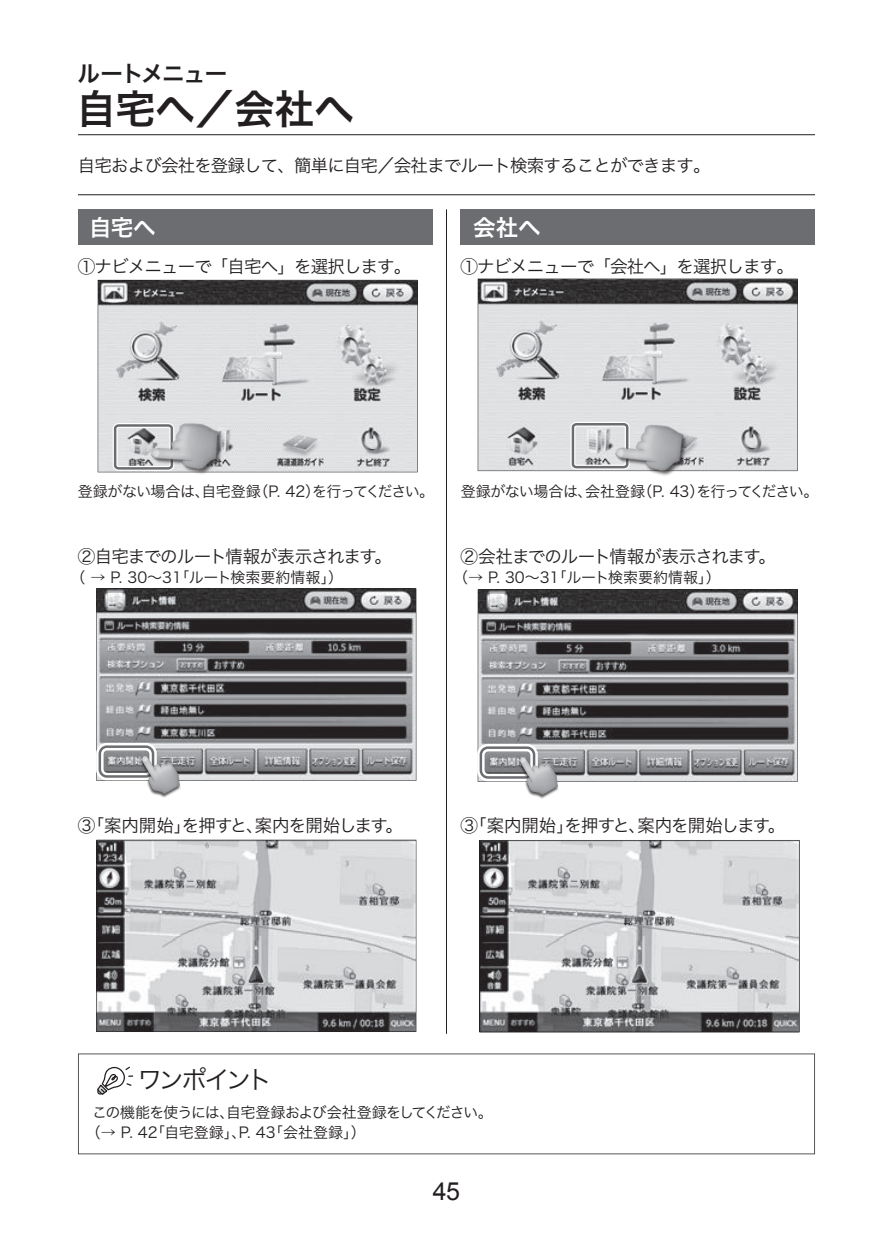
<style>
.page{position:relative;width:893px;height:1248px;background:#fff}
.page>*{position:absolute;margin:0;border:0;box-sizing:border-box;transform-origin:0 0}
.t1{font:40px "Hira Kaku Pro W6";letter-spacing:-.01em;color:#231f20}
.t2{font:25px "Hira Kaku Pro W3";letter-spacing:-.13em;color:#231f20}
.t3{font:25px "Arial";color:#231f20}
.t4{font:22.5px "Hira Kaku Pro W6";letter-spacing:-.065em;color:#231f20}
.t5{font:22.5px "Hira Kaku Pro W6";letter-spacing:-.01em;color:#fff}
.t6{font:17.5px "Hira Kaku Pro W3";letter-spacing:-.05em;color:#231f20}
.t7{font:15px/20px "Hira Kaku Pro W3";letter-spacing:-.025em;color:#231f20}
.t8{font:15px "Hira Kaku Pro W3";color:#231f20}
</style>
<div class="page">
<svg style="left:98px;top:280px;width:320px;height:192px;background:#c3c4c6"></svg>
<div style="left:113px;top:423px;width:61px;height:48px;border:5px solid #fff;border-radius:3px"></div>
<div style="left:114px;top:424px;width:59px;height:45px;border:2px solid #6c6d70;border-radius:3px"></div>
<img style="left:148px;top:405px;width:90px;height:69px">
<hr style="left:78px;top:194px;width:737px;height:1px;background:#231f20">
<svg style="left:478px;top:278px;width:320px;height:193px;background:#c3c4c6"></svg>
<div style="left:570px;top:422px;width:60px;height:47px;border:5px solid #fff;border-radius:3px"></div>
<div style="left:572px;top:423px;width:56px;height:45px;border:2px solid #6c6d70;border-radius:3px"></div>
<img style="left:613px;top:406px;width:89px;height:70px">
<div style="left:78px;top:209px;width:354px;height:36px;background:#6c6d70"></div>
<div style="left:461px;top:209px;width:354px;height:36px;background:#6c6d70"></div>
<svg style="left:78px;top:1053px;width:737px;height:101px"></svg>
<svg style="left:96px;top:1065px;width:37px;height:31px"></svg>
<hr style="left:78px;top:134px;width:737px;height:1px;background:#231f20">
<hr style="left:446px;top:209px;width:1px;height:824px;background:#231f20">
<svg style="left:96px;top:839px;width:320px;height:192px;background:#bbbbbd"></svg>
<svg style="left:479px;top:840px;width:320px;height:192px;background:#bababc"></svg>
<svg style="left:96px;top:588px;width:320px;height:192px;background:#767678"></svg>
<div style="left:96px;top:742px;width:61px;height:38px;border:8px solid #fff;border-radius:7px"></div>
<div style="left:99px;top:745px;width:55px;height:32px;border:2px solid #6c6d70;border-radius:7px"></div>
<img style="left:141px;top:756px;width:39px;height:42px">
<svg style="left:478px;top:589px;width:320px;height:192px;background:#767678"></svg>
<div style="left:477px;top:743px;width:61px;height:38px;border:8px solid #fff;border-radius:7px"></div>
<div style="left:480px;top:746px;width:55px;height:32px;border:2px solid #6c6d70;border-radius:7px"></div>
<img style="left:519px;top:757px;width:39px;height:42px">
<p class="t4" style="left:78px;top:53px;width:151px">ルートメニュー</p>
<h1 class="t1" style="left:77px;top:73px;width:279px">自宅へ／会社へ</h1>
<p class="t6" style="left:78px;top:149px;width:634px">自宅および会社を登録して、簡単に自宅／会社までルート検索することができます。</p>
<p class="t5" style="left:89px;top:207px;width:68px">自宅へ</p>
<p class="t5" style="left:473px;top:207px;width:69px">会社へ</p>
<p class="t6" style="left:78px;top:251px;width:335px">①ナビメニューで「自宅へ」を選択します。</p>
<p class="t6" style="left:460px;top:251px;width:335px">①ナビメニューで「会社へ」を選択します。</p>
<p class="t7" style="left:78px;top:480px;width:358px">登録がない場合は、自宅登録（P. 42）を行ってください。</p>
<p class="t6" style="left:78px;top:540px;width:315px">②自宅までのルート情報が表示されます。</p>
<p class="t8" style="left:70px;top:563px;width:274px">（ → P. 30～31「ルート検索要約情報」）</p>
<p class="t7" style="left:461px;top:480px;width:359px">登録がない場合は、会社登録（P. 43）を行ってください。</p>
<p class="t6" style="left:460px;top:540px;width:317px">②会社までのルート情報が表示されます。</p>
<p class="t8" style="left:453px;top:563px;width:269px">（→ P. 30～31「ルート検索要約情報」）</p>
<p class="t6" style="left:78px;top:809px;width:326px">③「案内開始」を押すと、案内を開始します。</p>
<p class="t6" style="left:460px;top:809px;width:326px">③「案内開始」を押すと、案内を開始します。</p>
<h2 class="t2" style="left:137px;top:1057px;width:137px">ワンポイント</h2>
<p class="t7" style="left:86px;top:1101px;width:408px;text-indent:6px">この機能を使うには、自宅登録および会社登録をしてください。（→ P. 42「自宅登録」、P. 43「会社登録」）</p>
<h2 class="t3" style="left:433px;top:1175px;width:29px">45</h2>
</div>
